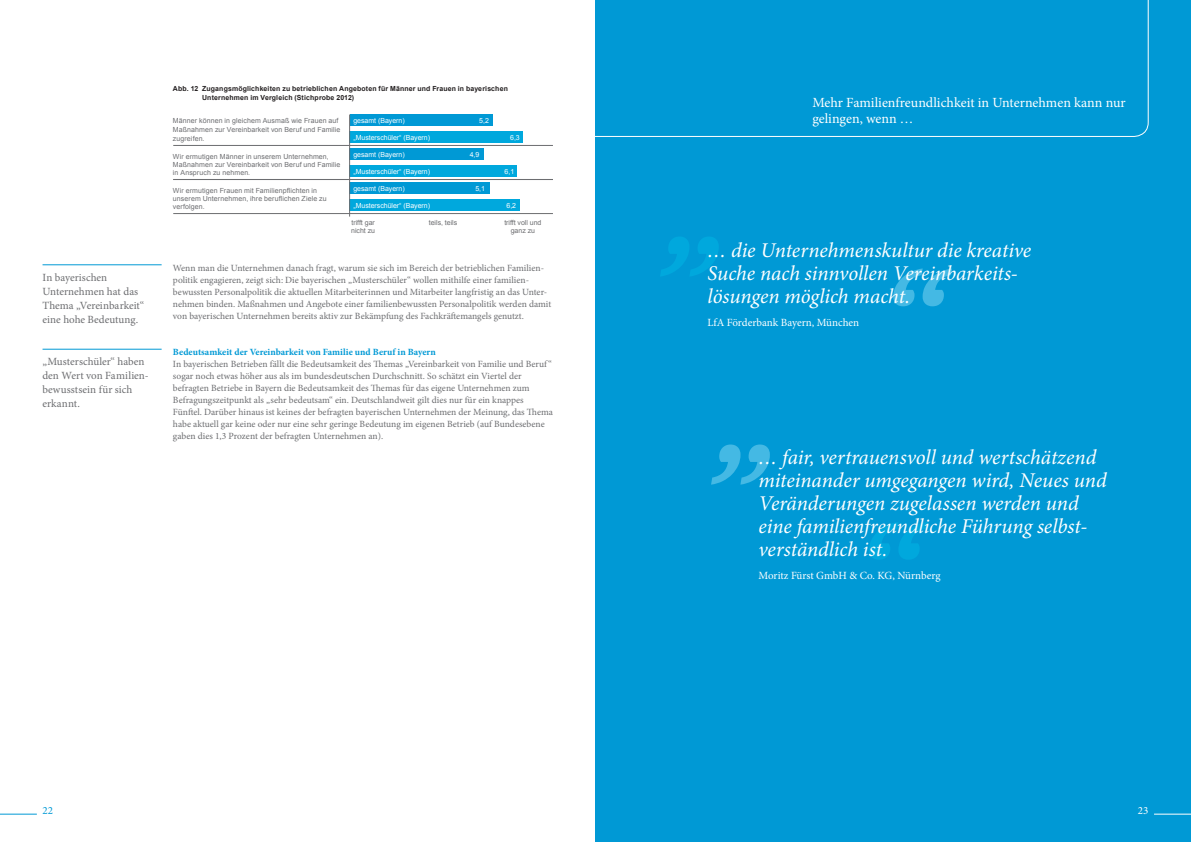
<style>
.page{position:relative;width:1191px;height:842px;background:#fff}
.page>*{position:absolute;margin:0;border:0;box-sizing:border-box;transform-origin:0 0}
.t1{font:italic 21px/23px "Minion Pro";letter-spacing:-.005em;color:#fff}
.t2{font:14px/16px "Minion Pro";color:#fff}
.t3{font:11px/14px "Minion Pro";color:#6c6d70}
.t4{font:11px "Minion Pro";color:#fff}
.t5{font:11px "Minion Pro";color:#0099d5}
.t6{font:9.5px/12px "Minion Pro";color:#6c6d70}
.t7{font:700 9.5px "Minion Pro";color:#0099d5}
.t8{font:7px/8px "Arial";letter-spacing:.015em;color:#6c6d70}
.t9{font:7px "Arial";letter-spacing:-.005em;color:#fff}
.t10{font:700 7px/9.5px "Arial";letter-spacing:.02em;color:#231f20}
.t11{font:7px/8px "Arial";letter-spacing:-.005em;color:#6c6d70}
</style>
<div class="page">
<hr style="left:0;top:814px;width:37px;height:1px;background:#0099d5">
<hr style="left:173px;top:145px;width:380px;height:1px;background:#6c6d70">
<hr style="left:173px;top:179px;width:380px;height:1px;background:#6c6d70">
<hr style="left:173px;top:213px;width:380px;height:1px;background:#6c6d70">
<div style="left:350px;top:115px;width:142px;height:11px;background:#0099d5"></div>
<div style="left:350px;top:149px;width:134px;height:11px;background:#0099d5"></div>
<div style="left:350px;top:166px;width:167px;height:11px;background:#00a8dd"></div>
<div style="left:350px;top:200px;width:170px;height:11px;background:#00a8dd"></div>
<div style="left:350px;top:132px;width:172px;height:11px;background:#00a8dd"></div>
<div style="left:350px;top:183px;width:140px;height:11px;background:#0099d5"></div>
<hr style="left:349px;top:115px;width:1px;height:102px;background:#6c6d70">
<hr style="left:43px;top:264px;width:119px;height:1px;background:#0099d5">
<hr style="left:43px;top:349px;width:119px;height:1px;background:#0099d5">
<div style="left:595px;top:0;width:596px;height:842px;background:#0099d5"></div>
<hr style="left:1154px;top:814px;width:37px;height:1px;background:#fff">
<svg style="left:595px;top:0;width:553px;height:137px"></svg>
<svg style="left:660px;top:237px;width:59px;height:39px"></svg>
<svg style="left:893px;top:268px;width:59px;height:38px"></svg>
<hr style="left:800px;top:74px;width:1px;height:56px;background:#0099d5">
<svg style="left:869px;top:522px;width:59px;height:37px"></svg>
<svg style="left:711px;top:444px;width:59px;height:41px"></svg>
<p class="t3" style="left:43px;top:270px;width:103px">In bayerischen<br>Unternehmen hat das<br>Thema „Vereinbarkeit“ eine hohe Bedeutung.</p>
<p class="t3" style="left:43px;top:355px;width:106px">„Musterschüler“ haben den Wert von Familien&shy;bewusstsein für sich erkannt.</p>
<p class="t10" style="left:202px;top:84px;width:307px;text-indent:-29px">Abb. 12 Zugangsmöglichkeiten zu betrieblichen Angeboten für Männer und Frauen in bayerischen<br>Unternehmen im Vergleich (Stichprobe 2012)</p>
<p class="t8" style="left:173px;top:116px;width:169px;line-height:9px">Männer können in gleichem Ausmaß wie Frauen auf<br>Maßnahmen zur Vereinbarkeit von Beruf und Familie zugreifen.</p>
<p class="t8" style="left:173px;top:153px;width:169px">Wir ermutigen Männer in unserem Unternehmen,<br>Maßnahmen zur Vereinbarkeit von Beruf und Familie in Anspruch zu nehmen.</p>
<p class="t8" style="left:173px;top:187px;width:155px">Wir ermutigen Frauen mit Familienpflichten in unserem Unternehmen, ihre beruflichen Ziele zu verfolgen.</p>
<p class="t9" style="left:353px;top:116px;width:53px">gesamt (Bayern)</p>
<p class="t9" style="left:479px;top:116px;width:11px">5,2</p>
<p class="t9" style="left:353px;top:150px;width:53px">gesamt (Bayern)</p>
<p class="t9" style="left:470px;top:150px;width:11px">4,9</p>
<p class="t9" style="left:353px;top:167px;width:78px">„Musterschüler“ (Bayern)</p>
<p class="t9" style="left:504px;top:167px;width:11px">6,1</p>
<p class="t9" style="left:353px;top:201px;width:78px">„Musterschüler“ (Bayern)</p>
<p class="t9" style="left:506px;top:201px;width:11px">6,2</p>
<p class="t9" style="left:353px;top:133px;width:78px">„Musterschüler“ (Bayern)</p>
<p class="t9" style="left:510px;top:133px;width:11px">6,3</p>
<p class="t9" style="left:353px;top:184px;width:53px">gesamt (Bayern)</p>
<p class="t9" style="left:475px;top:184px;width:11px">5,1</p>
<p class="t11" style="left:351px;top:218px;width:25px">trifft gar nicht zu</p>
<p class="t11" style="left:429px;top:218px;width:30px">teils, teils</p>
<p class="t11" style="left:504px;top:218px;width:39px;text-align:center">trifft voll und ganz zu</p>
<p class="t6" style="left:173px;top:262px;width:380px">Wenn man die Unternehmen danach fragt, warum sie sich im Bereich der betrieblichen Familien&shy;politik engagieren, zeigt sich: Die bayerischen „Musterschüler“ wollen mithilfe einer familien&shy;bewussten Personalpolitik die aktuellen Mitarbeiterinnen und Mitarbeiter langfristig an das Unter&shy;nehmen binden. Maßnahmen und Angebote einer familienbewussten Personalpolitik werden damit von bayerischen Unternehmen bereits aktiv zur Bekämpfung des Fachkräftemangels genutzt.</p>
<p class="t7" style="left:173px;top:345px;width:264px">Bedeutsamkeit der Vereinbarkeit von Familie und Beruf in Bayern</p>
<p class="t6" style="left:173px;top:358px;width:381px">In bayerischen Betrieben fällt die Bedeutsamkeit des Themas „Vereinbarkeit von Familie und Beruf “ sogar noch etwas höher aus als im bundesdeutschen Durchschnitt. So schätzt ein Viertel der befragten Betriebe in Bayern die Bedeutsamkeit des Themas für das eigene Unternehmen zum Befragungszeitpunkt als „sehr bedeutsam“ ein. Deutschlandweit gilt dies nur für ein knappes Fünftel. Darüber hinaus ist keines der befragten bayerischen Unternehmen der Meinung, das Thema habe aktuell gar keine oder nur eine sehr geringe Bedeutung im eigenen Betrieb (auf Bundesebene gaben dies 1,3 Prozent der befragten Unternehmen an).</p>
<p class="t5" style="left:43px;top:803px;width:12px">22</p>
<h2 class="t2" style="left:812px;top:94px;width:315px">Mehr Familienfreundlichkeit in Unternehmen kann nur gelingen, wenn …</h2>
<h1 class="t1" style="left:707px;top:238px;width:325px">… die Unternehmenskultur die kreative<br>Suche nach sinnvollen Vereinbarkeits&shy;lösungen möglich macht.</h1>
<p class="t4" style="left:707px;top:315px;width:153px">LfA Förderbank Bayern, München</p>
<h1 class="t1" style="left:758px;top:445px;width:349px">… fair, vertrauensvoll und wertschätzend miteinander umgegangen wird, Neues und Veränderungen zugelassen werden und eine familienfreundliche Führung selbst&shy;verständlich ist.</h1>
<p class="t4" style="left:758px;top:568px;width:184px">Moritz Fürst GmbH &amp; Co. KG, Nürnberg</p>
<p class="t4" style="left:1137px;top:803px;width:12px">23</p>
</div>
